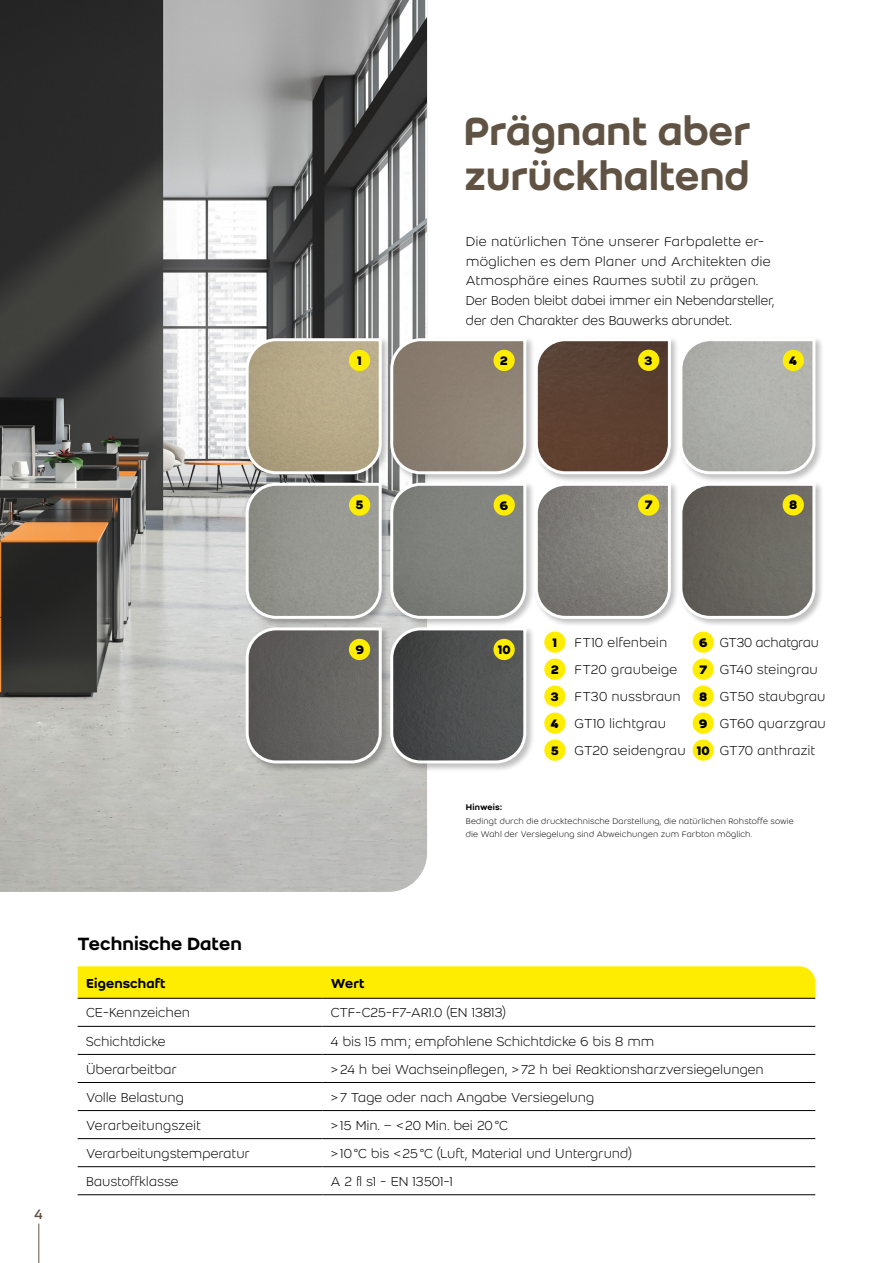
<style>
.page{position:relative;width:893px;height:1263px;background:#fff}
.page>*{position:absolute;margin:0;border:0;box-sizing:border-box;transform-origin:0 0}
.t1{font:500 43.5px/45px "Weber";letter-spacing:-.01em;color:#615344}
.t2{font:500 19.5px "Weber";color:#000}
.t3{font:15px "Weber";color:#615344}
.t4{font:300 14.25px/27px "Weber";letter-spacing:-.005em;color:#000}
.t5{font:500 14.25px "Weber";color:#000}
.t6{font:700 13.5px/27px "Weber";color:#000}
.t7{font:300 9px/13.5px "Weber";letter-spacing:.005em;color:#000}
.t8{font:500 9px "Weber";letter-spacing:.015em;color:#000}
</style>
<div class="page">
<hr style="left:38px;top:1223px;width:1px;height:40px;background:#615344">
<img style="left:0;top:0;width:427px;height:892px">
<div style="left:244px;top:337px;width:146px;height:146px;background:#000;opacity:.25"></div>
<div style="left:533px;top:337px;width:146px;height:146px;background:#000;opacity:.25"></div>
<div style="left:678px;top:337px;width:146px;height:146px;background:#000;opacity:.25"></div>
<div style="left:244px;top:481px;width:146px;height:146px;background:#000;opacity:.25"></div>
<svg style="left:244px;top:337px;width:139px;height:283px;background:#aba694"></svg>
<div style="left:349px;top:494px;width:21px;height:22px;background:#ffed00;border-radius:50%"></div>
<div style="left:533px;top:481px;width:146px;height:146px;background:#000;opacity:.25"></div>
<div style="left:389px;top:481px;width:146px;height:146px;background:#000;opacity:.25"></div>
<svg style="left:389px;top:337px;width:283px;height:283px;background:#8f877c"></svg>
<div style="left:494px;top:494px;width:21px;height:22px;background:#ffed00;border-radius:50%"></div>
<div style="left:678px;top:481px;width:146px;height:146px;background:#000;opacity:.25"></div>
<svg style="left:678px;top:337px;width:139px;height:283px;background:#9d9c95"></svg>
<div style="left:783px;top:494px;width:21px;height:21px;background:#ffed00;border-radius:50%"></div>
<div style="left:244px;top:626px;width:146px;height:146px;background:#000;opacity:.25"></div>
<svg style="left:244px;top:626px;width:139px;height:139px;background:#757371"></svg>
<div style="left:349px;top:639px;width:21px;height:21px;background:#ffed00;border-radius:50%"></div>
<div style="left:389px;top:626px;width:146px;height:146px;background:#000;opacity:.25"></div>
<svg style="left:389px;top:626px;width:139px;height:139px;background:#636464"></svg>
<div style="left:493px;top:639px;width:22px;height:21px;background:#ffed00;border-radius:50%"></div>
<div style="left:544px;top:631px;width:22px;height:22px;background:#ffed00;border-radius:50%"></div>
<div style="left:544px;top:685px;width:22px;height:22px;background:#ffed00;border-radius:50%"></div>
<div style="left:544px;top:659px;width:22px;height:21px;background:#ffed00;border-radius:50%"></div>
<div style="left:544px;top:712px;width:22px;height:22px;background:#ffed00;border-radius:50%"></div>
<div style="left:544px;top:739px;width:22px;height:22px;background:#ffed00;border-radius:50%"></div>
<div style="left:693px;top:631px;width:21px;height:22px;background:#ffed00;border-radius:50%"></div>
<div style="left:693px;top:685px;width:21px;height:22px;background:#ffed00;border-radius:50%"></div>
<div style="left:692px;top:659px;width:22px;height:21px;background:#ffed00;border-radius:50%"></div>
<div style="left:693px;top:712px;width:21px;height:22px;background:#ffed00;border-radius:50%"></div>
<div style="left:693px;top:739px;width:21px;height:22px;background:#ffed00;border-radius:50%"></div>
<div style="left:78px;top:966px;width:737px;height:32px;background:#ffed00"></div>
<hr style="left:78px;top:1110px;width:244px;height:1px;background:#000">
<hr style="left:322px;top:1110px;width:493px;height:1px;background:#000">
<hr style="left:78px;top:1138px;width:244px;height:1px;background:#000">
<hr style="left:322px;top:1138px;width:493px;height:1px;background:#000">
<hr style="left:78px;top:1166px;width:244px;height:1px;background:#000">
<hr style="left:322px;top:1166px;width:493px;height:1px;background:#000">
<hr style="left:78px;top:1194px;width:244px;height:1px;background:#000">
<hr style="left:322px;top:1194px;width:493px;height:1px;background:#000">
<hr style="left:78px;top:1026px;width:244px;height:1px;background:#000">
<hr style="left:322px;top:1026px;width:493px;height:1px;background:#000">
<hr style="left:78px;top:1054px;width:244px;height:1px;background:#000">
<hr style="left:322px;top:1054px;width:493px;height:1px;background:#000">
<hr style="left:78px;top:1082px;width:244px;height:1px;background:#000">
<hr style="left:322px;top:1082px;width:493px;height:1px;background:#000">
<hr style="left:78px;top:998px;width:244px;height:1px;background:#000">
<hr style="left:322px;top:998px;width:493px;height:1px;background:#000">
<h1 class="t1" style="left:463px;top:107px;width:289px">Prägnant aber zurückhaltend</h1>
<p class="t4" style="left:466px;top:231px;width:310px;line-height:19.8px">Die natürlichen Töne unserer Farbpalette er&shy;möglichen es dem Planer und Architekten die Atmosphäre eines Raumes subtil zu prägen.<br>Der Boden bleibt dabei immer ein Nebendarsteller, der den Charakter des Bauwerks abrundet.</p>
<p class="t6" style="left:357px;top:347px;width:6px">1</p>
<p class="t6" style="left:500px;top:347px;width:10px">2</p>
<p class="t6" style="left:645px;top:347px;width:10px">3</p>
<p class="t6" style="left:789px;top:347px;width:10px">4</p>
<p class="t6" style="left:355px;top:491px;width:10px">5</p>
<p class="t6" style="left:500px;top:492px;width:10px">6</p>
<p class="t6" style="left:645px;top:491px;width:9px">7</p>
<p class="t6" style="left:789px;top:491px;width:10px">8</p>
<p class="t6" style="left:356px;top:636px;width:10px">9</p>
<p class="t6" style="left:498px;top:636px;width:15px">10</p>
<p class="t4" style="left:575px;top:629px;width:113px">FT10 elfenbein<br>FT20 graubeige<br>FT30 nussbraun<br>GT10 lichtgrau<br>GT20 seidengrau</p>
<p class="t6" style="left:553px;top:629px;width:6px">1</p>
<p class="t6" style="left:551px;top:656px;width:10px">2</p>
<p class="t6" style="left:551px;top:683px;width:10px">3</p>
<p class="t6" style="left:551px;top:710px;width:10px">4<br>5</p>
<p class="t6" style="left:699px;top:629px;width:10px">6</p>
<p class="t6" style="left:699px;top:656px;width:9px">7</p>
<p class="t6" style="left:699px;top:683px;width:10px">8</p>
<p class="t6" style="left:697px;top:710px;width:15px">9<br>10</p>
<p class="t4" style="left:720px;top:629px;width:108px">GT30 achatgrau<br>GT40 steingrau<br>GT50 staubgrau<br>GT60 quarzgrau<br>GT70 anthrazit</p>
<p class="t8" style="left:466px;top:800px;width:38px">Hinweis:</p>
<p class="t7" style="left:466px;top:814px;width:329px">Bedingt durch die drucktechnische Darstellung, die natürlichen Rohstoffe sowie die Wahl der Versiegelung sind Abweichungen zum Farbton möglich.</p>
<p class="t3" style="left:35px;top:1204px;width:10px">4</p>
<h2 class="t2" style="left:78px;top:929px;width:166px">Technische Daten</h2>
<p class="t5" style="left:86px;top:972px;width:81px">Eigenschaft</p>
<p class="t5" style="left:331px;top:972px;width:35px">Wert</p>
<p class="t4" style="left:86px;top:999px;width:106px">CE-Kennzeichen</p>
<p class="t4" style="left:331px;top:999px;width:177px">CTF-C25-F7-AR1.0 (EN 13813)</p>
<p class="t4" style="left:86px;top:1027px;width:81px">Schichtdicke</p>
<p class="t4" style="left:331px;top:1027px;width:325px">4 bis 15 mm; empfohlene Schichtdicke 6 bis 8 mm</p>
<p class="t4" style="left:86px;top:1055px;width:92px">Überarbeitbar</p>
<p class="t4" style="left:331px;top:1055px;width:434px">&gt;24 h bei Wachseinpflegen, &gt;72 h bei Reaktionsharzversiegelungen</p>
<p class="t4" style="left:86px;top:1083px;width:99px">Volle Belastung</p>
<p class="t4" style="left:331px;top:1083px;width:265px">&gt;7 Tage oder nach Angabe Versiegelung</p>
<p class="t4" style="left:86px;top:1111px;width:117px">Verarbeitungszeit</p>
<p class="t4" style="left:331px;top:1111px;width:178px">&gt;15 Min. – &lt;20 Min. bei 20°C</p>
<p class="t4" style="left:86px;top:1139px;width:165px">Verarbeitungstemperatur</p>
<p class="t4" style="left:331px;top:1139px;width:302px">&gt;10°C bis &lt;25°C (Luft, Material und Untergrund)</p>
<p class="t4" style="left:86px;top:1167px;width:94px">Baustoffklasse</p>
<p class="t4" style="left:331px;top:1167px;width:123px">A 2 fl s1 - EN 13501-1</p>
</div>
